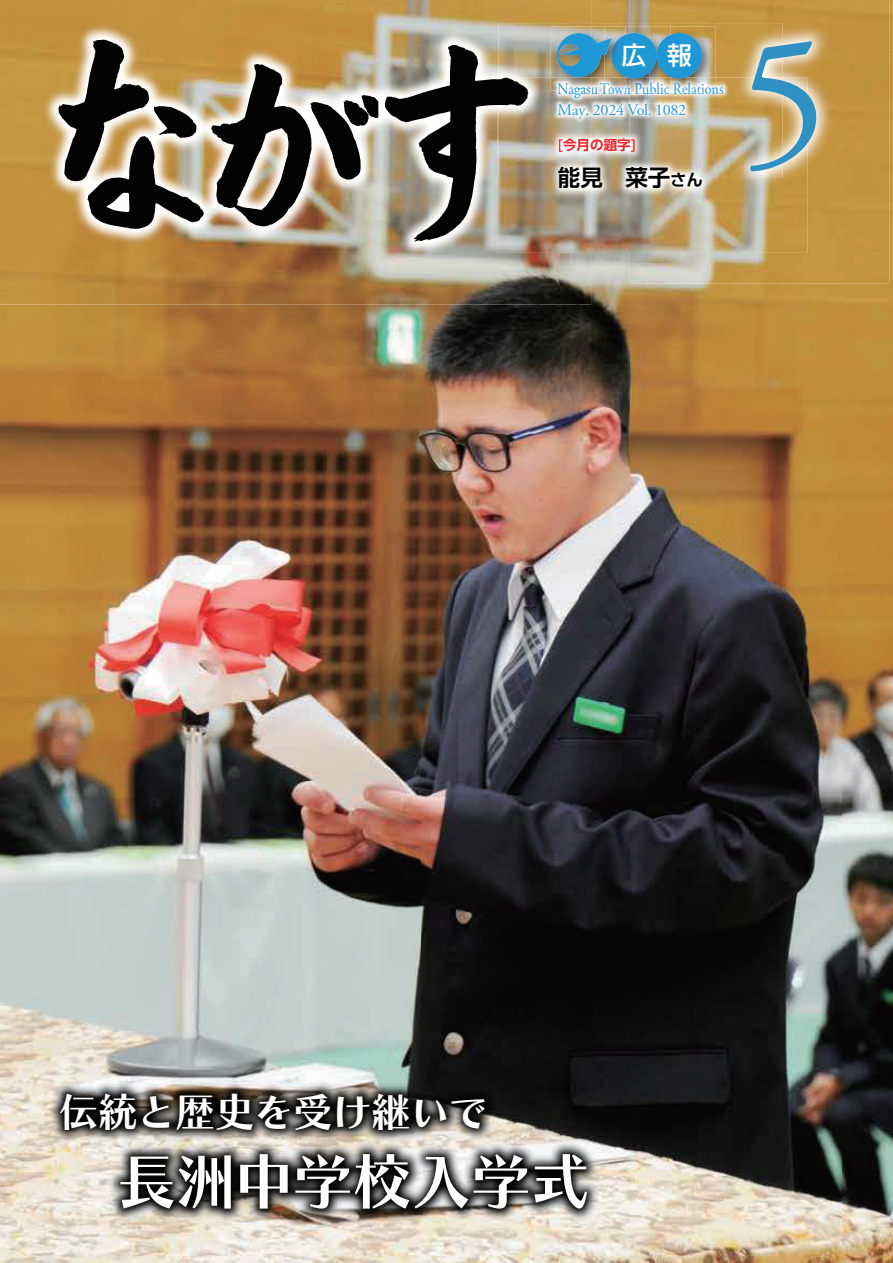
<style>
.page{position:relative;width:893px;height:1263px;background:#fff}
.page>*{position:absolute;margin:0;border:0;box-sizing:border-box;transform-origin:0 0}
.t1{font:180px "Adobe Garamond Pro";color:#2f90c4}
.t2{font:60.6px "Chiaro Std B 90 pv RKSJ H";letter-spacing:-.02em;color:#fff}
.t3{font:40.35px "Chiaro Std B 90 pv RKSJ H";letter-spacing:-.035em;color:#fff}
.t4{font:26.25px "Rodin Pro DB 90 pv RKSJ H";color:#fff}
.t5{font:22.5px "UD Shin Go Pro De Bold 90 pv RKSJ H";color:#030303}
.t6{font:16.5px "UD Shin Go Pro De Bold 90 pv RKSJ H";color:#030303}
.t7{font:16.05px "Adobe Garamond Pro";color:#1e98d5;scale:.88 1}
.t8{font:16.05px "Adobe Garamond Pro";letter-spacing:-.02em;color:#1e98d5}
.t9{font:13.5px "UD Shin Go Pro De Bold 90 pv RKSJ H";color:#ee2026}
.s1{color:#1e97d4}
.s2{color:#1d97d5}
.s3{color:#1f96d3}
.s4{color:#247eab}
.s5{color:#2196d2}
.s6{color:#278cc3}
.s7{color:#1f97d4}
.s8{color:#2888bd}
.s9{color:#2195d1}
.s10{color:#277caa}
.s11{color:#2f90c4}
</style>
<div class="page">
<img style="left:591px;top:0;width:302px;height:52px">
<img style="left:0;top:304px;width:420px;height:727px">
<img style="left:841px;top:52px;width:52px;height:1211px">
<img style="left:578px;top:253px;width:52px;height:778px">
<img style="left:420px;top:304px;width:158px;height:727px">
<img style="left:630px;top:283px;width:211px;height:980px">
<img style="left:0;top:1031px;width:649px;height:232px">
<img style="left:591px;top:115px;width:39px;height:138px">
<img style="left:591px;top:23px;width:39px;height:3px">
<img style="left:591px;top:138px;width:39px;height:14px">
<img style="left:625px;top:26px;width:5px;height:7px">
<img style="left:591px;top:26px;width:14px;height:7px">
<img style="left:605px;top:26px;width:20px;height:7px">
<img style="left:630px;top:0;width:259px;height:283px">
<img style="left:630px;top:78px;width:177px;height:175px">
<img style="left:630px;top:178px;width:40px;height:10px">
<img style="left:672px;top:178px;width:30px;height:9px">
<img style="left:630px;top:23px;width:153px;height:155px">
<img style="left:673px;top:82px;width:50px;height:12px">
<img style="left:669px;top:103px;width:17px;height:12px">
<img style="left:630px;top:26px;width:20px;height:7px">
<img style="left:650px;top:26px;width:66px;height:66px">
<img style="left:673px;top:82px;width:43px;height:10px">
<img style="left:669px;top:33px;width:33px;height:45px">
<img style="left:669px;top:44px;width:22px;height:23px">
<img style="left:0;top:0;width:537px;height:304px">
<img style="left:537px;top:0;width:54px;height:23px">
<img style="left:537px;top:253px;width:54px;height:51px">
<img style="left:498px;top:23px;width:93px;height:230px">
<img style="left:558px;top:178px;width:33px;height:10px">
<img style="left:528px;top:78px;width:63px;height:100px">
<img style="left:558px;top:115px;width:28px;height:4px">
<img style="left:557px;top:33px;width:112px;height:82px">
<img style="left:557px;top:33px;width:34px;height:44px">
<img style="left:550px;top:78px;width:41px;height:13px">
<img style="left:559px;top:44px;width:22px;height:22px">
<svg style="left:58px;top:40px;width:146px;height:189px;background:#887a60"></svg>
<img style="left:211px;top:64px;width:167px;height:165px">
<svg style="left:385px;top:45px;width:143px;height:197px;background:#847d70"></svg>
<h3 class="t4" style="left:621px;top:46px;width:73px">広 報</h3>
<h1 class="t1" style="left:739px;top:31px;width:91px">5</h1>
<p class="t7" style="left:557px;top:82px;width:190px">Na<span class="s1">ga</span><span class="s2">su</span>Tow<span class="s3">n</span> <span class="s4">P</span><span class="s5">u</span><span class="s6">b</span><span class="s7">li</span>c <span class="s8">R</span><span class="s9">e</span><span class="s10">l</span><span class="s5">a</span><span class="s1">ti</span>ons</p>
<p class="t8" style="left:557px;top:103px;width:130px">May. <span class="s11">2024</span> Vol. 1082</p>
<p class="t9" style="left:558px;top:140px;width:79px">[今月の題字]</p>
<h3 class="t5" style="left:558px;top:169px;width:114px">能見　菜子</h3>
<p class="t6" style="left:670px;top:174px;width:34px">さん</p>
<h3 class="t3" style="left:58px;top:1096px;width:432px">伝統と歴史を受け継いで</h3>
<h2 class="t2" style="left:116px;top:1158px;width:475px">長洲中学校入学式</h2>
</div>
